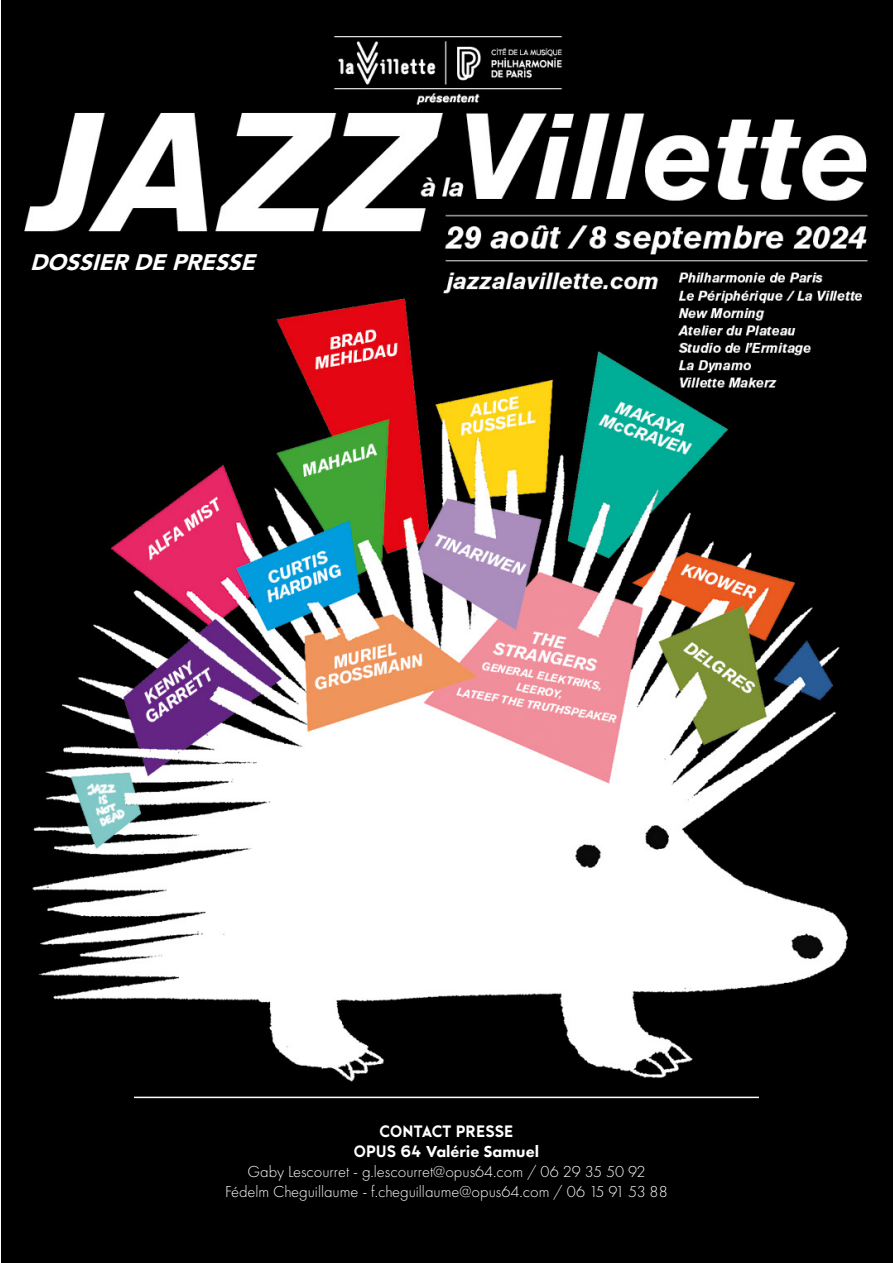
<style>
.page{position:relative;width:893px;height:1263px;background:#fff}
.page>*{position:absolute;margin:0;border:0;box-sizing:border-box;transform-origin:0 0}
.t1{font:italic 900 22.5px "Avenir";color:#fff}
.t2{font:300 16.5px/19.8px "Futura PT";color:#fff;text-align:center}
.t3{font:700 16.5px "Philharmonique";color:#fff}
.s1{font-family:"Philharmonique";font-weight:700}
.s2{font-weight:800}
</style>
<div class="page">
<img style="left:1px;top:0;width:892px;height:1263px">
<hr style="left:134px;top:1097px;width:625px;height:1px;background:#fff">
<h1 class="t1" style="left:30px;top:243px;width:236px">DOSSIERDEPRESSE</h1>
<p class="t3" style="left:380px;top:1122px;width:135px">CONTACT PRESSE</p>
<p class="t2" style="left:225px;top:1142px;width:444px"><span class="s1">OPUS 64</span> <span class="s2">Valérie Samuel<br></span>Gaby Lescourret - g.lescourret@opus64.com / 06 29 35 50 92<br>Fédelm Cheguillaume - f.cheguillaume@opus64.com / 06 15 91 53 88</p>
</div>
